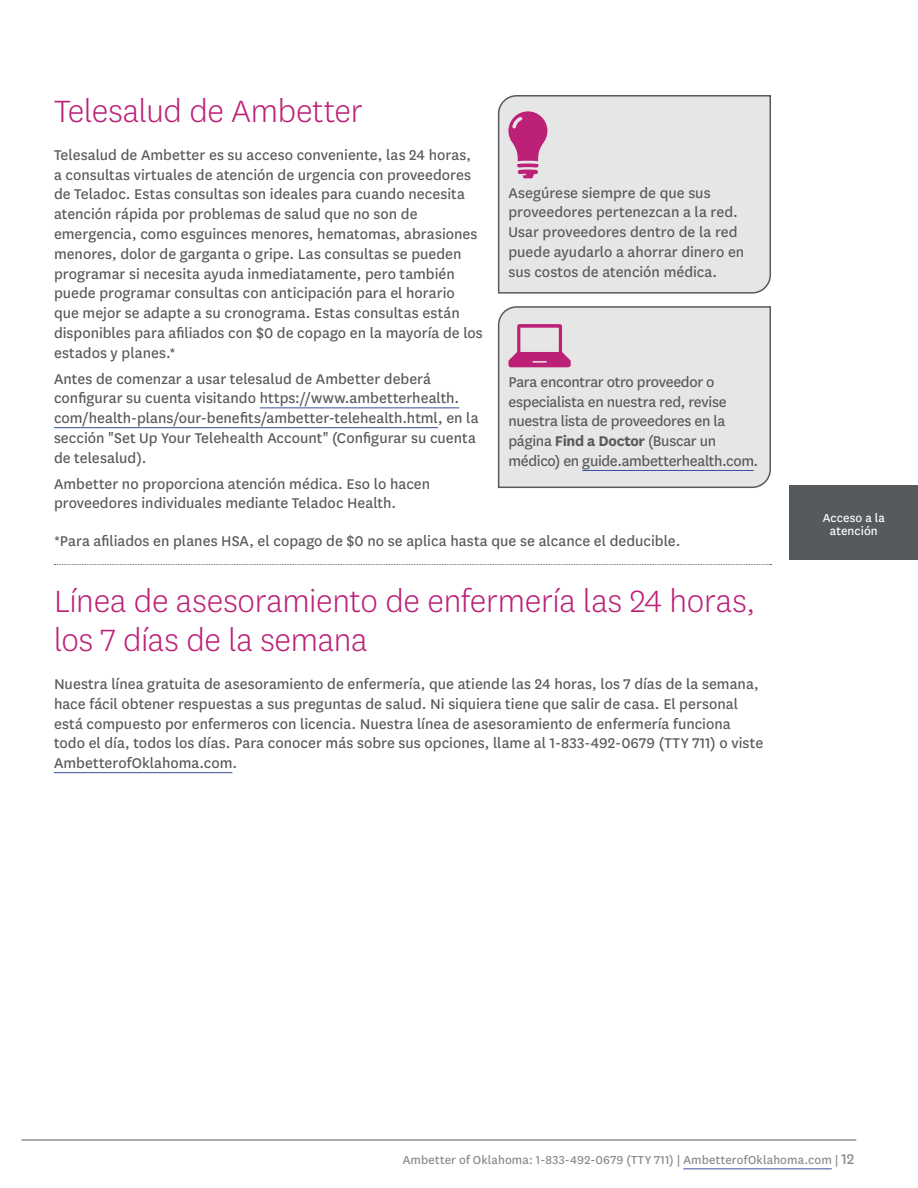
<style>
.page{position:relative;width:918px;height:1188px;background:#fff}
.page>*{position:absolute;margin:0;border:0;box-sizing:border-box;transform-origin:0 0}
.t1{font:300 36px/39px "Centene Sans";letter-spacing:-.005em;color:#bc2177}
.t2{font:16.5px/19.8px "Centene Sans";color:#575a5c}
.t3{font:16.5px/19.8px "Centene Sans";letter-spacing:-.02em;color:#575a5c}
.t4{font:13.5px "Centene Sans";letter-spacing:.01em;color:#898989}
.t5{font:13.5px/13.5px "Centene Sans";letter-spacing:.01em;color:#fff;text-align:center}
.s1{font-weight:700}
.s2{font-size:16.5px}
</style>
<div class="page">
<hr style="left:22px;top:1140px;width:834px;height:1px;background:#575a5c">
<hr style="left:683px;top:1168px;width:149px;height:1px;background:#384f9a">
<div style="left:790px;top:486px;width:128px;height:74px;background:#575a5c"></div>
<hr style="left:260px;top:408px;width:199px;height:1px;background:#384f9a">
<hr style="left:54px;top:427px;width:384px;height:1px;background:#384f9a">
<svg style="left:54px;top:564px;width:718px;height:1px"></svg>
<hr style="left:54px;top:772px;width:178px;height:1px;background:#384f9a">
<div style="left:497px;top:306px;width:274px;height:183px;background:#e6e6e7"></div>
<hr style="left:582px;top:470px;width:172px;height:1px;background:#384f9a">
<svg style="left:508px;top:324px;width:63px;height:43px;background:#d491b7"></svg>
<div style="left:497px;top:95px;width:274px;height:199px;background:#e6e6e7"></div>
<svg style="left:508px;top:111px;width:39px;height:68px;background:#cc6fa3"></svg>
<h3 class="t1" style="left:54px;top:90px;width:310px">Telesalud de Ambetter</h3>
<p class="t2" style="left:54px;top:144px;width:430px">Telesalud de Ambetter es su acceso conveniente, las 24 horas, a consultas virtuales de atención de urgencia con proveedores de Teladoc. Estas consultas son ideales para cuando necesita atención rápida por problemas de salud que no son de emergencia, como esguinces menores, hematomas, abrasiones menores, dolor de garganta o gripe. Las consultas se pueden programar si necesita ayuda inmediatamente, pero también puede programar consultas con anticipación para el horario que mejor se adapte a su cronograma. Estas consultas están disponibles para afiliados con $0 de copago en la mayoría de los estados y planes.*</p>
<p class="t2" style="left:54px;top:368px;width:426px">Antes de comenzar a usar telesalud de Ambetter deberá configurar su cuenta visitando https://www.ambetterhealth. com/health-plans/our-benefits/ambetter-telehealth.html, en la sección "Set Up Your Telehealth Account" (Configurar su cuenta de telesalud).</p>
<p class="t2" style="left:54px;top:473px;width:378px">Ambetter no proporciona atención médica. Eso lo hacen proveedores individuales mediante Teladoc Health.</p>
<p class="t2" style="left:54px;top:530px;width:628px">*Para afiliados en planes HSA, el copago de $0 no se aplica hasta que se alcance el deducible.</p>
<h3 class="t1" style="left:54px;top:581px;width:703px">Línea de asesoramiento de enfermería las 24 horas, los 7 días de la semana</h3>
<p class="t2" style="left:54px;top:673px;width:711px">Nuestra línea gratuita de asesoramiento de enfermería, que atiende las 24 horas, los 7 días de la semana, hace fácil obtener respuestas a sus preguntas de salud. Ni siquiera tiene que salir de casa. El personal está compuesto por enfermeros con licencia. Nuestra línea de asesoramiento de enfermería funciona todo el día, todos los días. Para conocer más sobre sus opciones, llame al 1-833-492-0679 (TTY 711) o viste AmbetterofOklahoma.com.</p>
<p class="t2" style="left:508px;top:182px;width:237px">Asegúrese siempre de que sus proveedores pertenezcan a la red.<br>Usar proveedores dentro de la red puede ayudarlo a ahorrar dinero en sus costos de atención médica.</p>
<p class="t3" style="left:508px;top:371px;width:251px">Para encontrar otro proveedor o especialista en nuestra red, revise nuestra lista de proveedores en la página <span class="s1">Find a Doctor</span> (Buscar un médico) en guide.ambetterhealth.com.</p>
<p class="t5" style="left:823px;top:510px;width:64px">Acceso a la atención</p>
<p class="t4" style="left:403px;top:1151px;width:453px">Ambetter of Oklahoma: 1-833-492-0679 (TTY 711) | AmbetterofOklahoma.com | <span class="s2">12</span></p>
</div>
